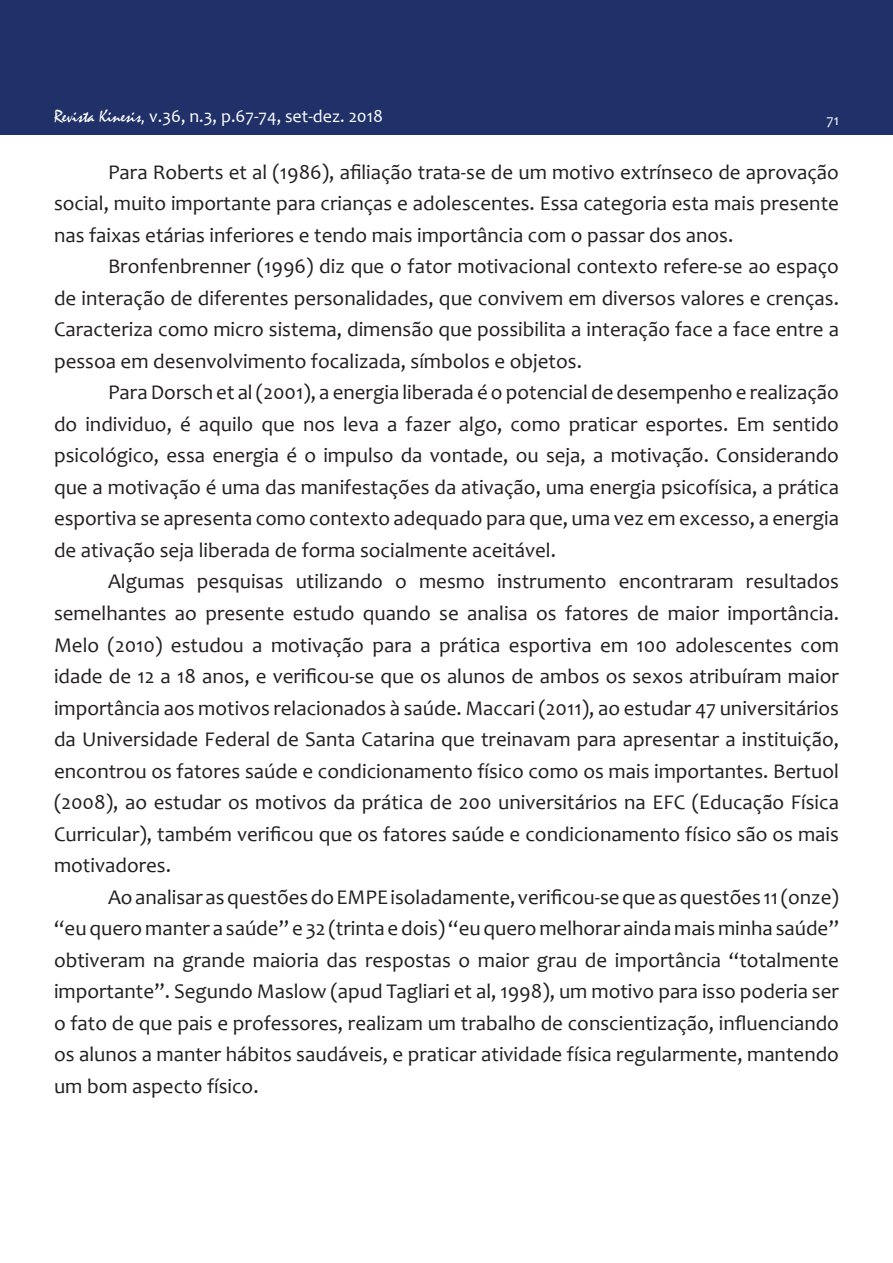
<style>
.page{position:relative;width:893px;height:1263px;background:#fff}
.page>*{position:absolute;margin:0;border:0;box-sizing:border-box;transform-origin:0 0}
.t1{font:21px/31.5px "Candara";color:#231f20;text-align:justify}
.t2{font:18px "Candara";color:#fff}
.t3{font:15px "Candara";color:#fff}
.s1{font-family:"Mistral"}
</style>
<div class="page">
<div style="left:0;top:0;width:893px;height:135px;background:#203068"></div>
<p class="t2" style="left:54px;top:105px;width:331px"><span class="s1">Revista Kinesis,</span> v.36, n.3, p.67-74, set-dez. 2018</p>
<p class="t3" style="left:827px;top:111px;width:14px">71</p>
<p class="t1" style="left:54px;top:156px;width:786px;text-indent:54px">Para Roberts et al (1986), afiliação trata-se de um motivo extrínseco de aprovação social, muito importante para crianças e adolescentes. Essa categoria esta mais presente nas faixas etárias inferiores e tendo mais importância com o passar dos anos.</p>
<p class="t1" style="left:54px;top:251px;width:786px;text-indent:54px">Bronfenbrenner (1996) diz que o fator motivacional contexto refere-se ao espaço de interação de diferentes personalidades, que convivem em diversos valores e crenças.<br>Caracteriza como micro sistema, dimensão que possibilita a interação face a face entre a pessoa em desenvolvimento focalizada, símbolos e objetos.</p>
<p class="t1" style="left:54px;top:377px;width:786px;text-indent:54px">Para Dorsch et al (2001), a energia liberada é o potencial de desempenho e realização do individuo, é aquilo que nos leva a fazer algo, como praticar esportes. Em sentido psicológico, essa energia é o impulso da vontade, ou seja, a motivação. Considerando que a motivação é uma das manifestações da ativação, uma energia psicofísica, a prática esportiva se apresenta como contexto adequado para que, uma vez em excesso, a energia de ativação seja liberada de forma socialmente aceitável.</p>
<p class="t1" style="left:54px;top:566px;width:786px;text-indent:54px">Algumas pesquisas utilizando o mesmo instrumento encontraram resultados semelhantes ao presente estudo quando se analisa os fatores de maior importância.<br>Melo (2010) estudou a motivação para a prática esportiva em 100 adolescentes com idade de 12 a 18 anos, e verificou-se que os alunos de ambos os sexos atribuíram maior importância aos motivos relacionados à saúde. Maccari (2011), ao estudar 47 universitários da Universidade Federal de Santa Catarina que treinavam para apresentar a instituição, encontrou os fatores saúde e condicionamento físico como os mais importantes. Bertuol (2008), ao estudar os motivos da prática de 200 universitários na EFC (Educação Física Curricular), também verificou que os fatores saúde e condicionamento físico são os mais motivadores.</p>
<p class="t1" style="left:54px;top:881px;width:786px;text-indent:54px">Ao analisar as questões do EMPE isoladamente, verificou-se que as questões 11 (onze) “eu quero manter a saúde” e 32 (trinta e dois) “eu quero melhorar ainda mais minha saúde” obtiveram na grande maioria das respostas o maior grau de importância “totalmente importante”. Segundo Maslow (apud Tagliari et al, 1998), um motivo para isso poderia ser o fato de que pais e professores, realizam um trabalho de conscientização, influenciando os alunos a manter hábitos saudáveis, e praticar atividade física regularmente, mantendo um bom aspecto físico.</p>
</div>
